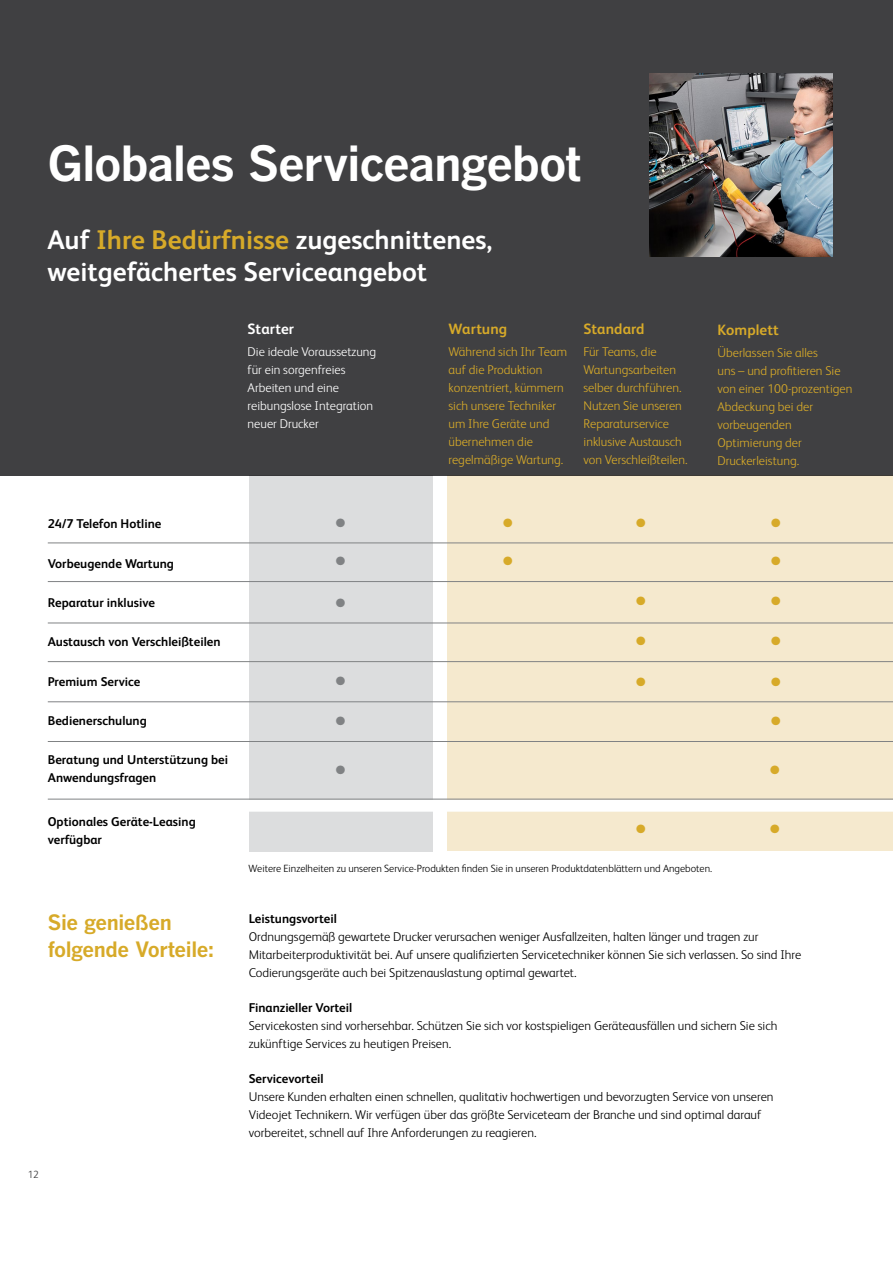
<style>
.page{position:relative;width:893px;height:1263px;background:#fff}
.page>*{position:absolute;margin:0;border:0;box-sizing:border-box;transform-origin:0 0}
.t1{font:700 48px "Benton Gothic";letter-spacing:-.03em;color:#fff}
.t2{font:700 27px/31.5px "FS Albert Pro";color:#fff}
.t3{font:700 21px/27px "Benton Gothic";letter-spacing:-.02em;color:#d7aa29}
.t4{font:700 15px "FS Albert Pro";letter-spacing:.005em;color:#d7aa29}
.t5{font:700 15px "FS Albert Pro";letter-spacing:.005em;color:#fff}
.t6{font:300 12.75px/18px "FS Albert Pro";color:#000}
.t7{font:300 12.75px/18px "FS Albert Pro";color:#d7aa29}
.t8{font:700 12.75px/18px "FS Albert Pro";color:#000}
.t9{font:300 12.75px/18px "FS Albert Pro";color:#fff}
.t10{font:12px "Zapf Dingbats Std";color:#d7aa29}
.t11{font:12px "Zapf Dingbats Std";color:#808284}
.t12{font:300 10.5px "FS Albert Pro";color:#000}
.t13{font:300 10.5px "FS Albert Pro";color:#404042}
.s1{color:#d7aa29}
</style>
<div class="page">
<div style="left:0;top:0;width:893px;height:475px;background:#404042"></div>
<div style="left:249px;top:475px;width:183px;height:377px;background:#dcddde"></div>
<div style="left:447px;top:475px;width:446px;height:376px;background:#f5e9ce"></div>
<hr style="left:48px;top:542px;width:845px;height:1px;background:#808284">
<hr style="left:48px;top:623px;width:845px;height:1px;background:#808284">
<hr style="left:48px;top:701px;width:845px;height:1px;background:#808284">
<hr style="left:48px;top:581px;width:845px;height:1px;background:#808284">
<hr style="left:48px;top:661px;width:845px;height:1px;background:#808284">
<hr style="left:48px;top:741px;width:845px;height:1px;background:#808284">
<div style="left:47px;top:800px;width:846px;height:12px;background:#fff"></div>
<hr style="left:48px;top:799px;width:845px;height:1px;background:#808284">
<img style="left:650px;top:73px;width:182px;height:183px">
<h1 class="t1" style="left:47px;top:136px;width:537px">Globales Serviceangebot</h1>
<h2 class="t2" style="left:47px;top:223px;width:446px">Auf <span class="s1">Ihre Bedürfnisse</span> zugeschnittenes, weitgefächertes Serviceangebot</h2>
<p class="t5" style="left:248px;top:318px;width:48px">Starter</p>
<p class="t9" style="left:248px;top:342px;width:130px">Die ideale Voraussetzung für ein sorgenfreies<br>Arbeiten und eine reibungslose Integration neuer Drucker</p>
<p class="t4" style="left:583px;top:318px;width:63px">Standard</p>
<p class="t7" style="left:583px;top:342px;width:106px">Für Teams, die<br>Wartungsarbeiten selber durchführen.<br>Nutzen Sie unseren<br>Reparaturservice inklusive Austausch von Verschleißteilen.</p>
<p class="t4" style="left:449px;top:318px;width:60px">Wartung</p>
<p class="t7" style="left:449px;top:342px;width:120px">Während sich Ihr Team auf die Produktion konzentriert, kümmern sich unsere Techniker um Ihre Geräte und übernehmen die regelmäßige Wartung.</p>
<p class="t4" style="left:717px;top:319px;width:63px">Komplett</p>
<p class="t7" style="left:717px;top:343px;width:136px">Überlassen Sie alles<br>uns – und profitieren Sie von einer 100-prozentigen<br>Abdeckung bei der vorbeugenden<br>Optimierung der<br>Druckerleistung.</p>
<p class="t8" style="left:48px;top:514px;width:115px">24/7 Telefon Hotline</p>
<p class="t8" style="left:48px;top:554px;width:128px">Vorbeugende Wartung</p>
<p class="t8" style="left:48px;top:593px;width:109px">Reparatur inklusive</p>
<p class="t8" style="left:48px;top:632px;width:174px">Austausch von Verschleißteilen</p>
<p class="t8" style="left:48px;top:671px;width:94px">Premium Service</p>
<p class="t8" style="left:48px;top:711px;width:101px">Bedienerschulung</p>
<p class="t8" style="left:48px;top:750px;width:182px">Beratung und Unterstützung bei<br>Anwendungsfragen</p>
<p class="t8" style="left:48px;top:811px;width:149px">Optionales Geräte-Leasing verfügbar</p>
<h3 class="t3" style="left:48px;top:909px;width:168px">Sie genießen folgende Vorteile:</h3>
<p class="t13" style="left:28px;top:1167px;width:12px">12</p>
<p class="t11" style="left:336px;top:517px;width:11px">●</p>
<p class="t10" style="left:503px;top:517px;width:11px">●</p>
<p class="t10" style="left:636px;top:517px;width:11px">●</p>
<p class="t10" style="left:771px;top:517px;width:11px">●</p>
<p class="t11" style="left:336px;top:555px;width:11px">●</p>
<p class="t10" style="left:503px;top:555px;width:11px">●</p>
<p class="t10" style="left:771px;top:555px;width:11px">●</p>
<p class="t11" style="left:336px;top:597px;width:11px">●</p>
<p class="t10" style="left:636px;top:596px;width:11px">●</p>
<p class="t10" style="left:771px;top:596px;width:11px">●</p>
<p class="t10" style="left:636px;top:635px;width:11px">●</p>
<p class="t10" style="left:771px;top:635px;width:11px">●</p>
<p class="t11" style="left:336px;top:675px;width:11px">●</p>
<p class="t10" style="left:636px;top:676px;width:11px">●</p>
<p class="t10" style="left:771px;top:676px;width:11px">●</p>
<p class="t11" style="left:336px;top:715px;width:11px">●</p>
<p class="t10" style="left:771px;top:715px;width:11px">●</p>
<p class="t11" style="left:336px;top:764px;width:11px">●</p>
<p class="t10" style="left:770px;top:764px;width:11px">●</p>
<p class="t10" style="left:636px;top:823px;width:11px">●</p>
<p class="t10" style="left:770px;top:823px;width:11px">●</p>
<p class="t12" style="left:249px;top:861px;width:465px">Weitere Einzelheiten zu unseren Service-Produkten finden Sie in unseren Produktdatenblättern und Angeboten.</p>
<p class="t8" style="left:249px;top:909px;width:90px">Leistungsvorteil</p>
<p class="t6" style="left:249px;top:927px;width:554px">Ordnungsgemäß gewartete Drucker verursachen weniger Ausfallzeiten, halten länger und tragen zur<br>Mitarbeiterproduktivität bei. Auf unsere qualifizierten Servicetechniker können Sie sich verlassen. So sind Ihre<br>Codierungsgeräte auch bei Spitzenauslastung optimal gewartet.</p>
<p class="t8" style="left:249px;top:998px;width:105px">Finanzieller Vorteil</p>
<p class="t6" style="left:249px;top:1016px;width:530px">Servicekosten sind vorhersehbar. Schützen Sie sich vor kostspieligen Geräteausfällen und sichern Sie sich zukünftige Services zu heutigen Preisen.</p>
<p class="t8" style="left:249px;top:1069px;width:77px">Servicevorteil</p>
<p class="t6" style="left:249px;top:1087px;width:526px">Unsere Kunden erhalten einen schnellen, qualitativ hochwertigen und bevorzugten Service von unseren<br>Videojet Technikern. Wir verfügen über das größte Serviceteam der Branche und sind optimal darauf vorbereitet, schnell auf Ihre Anforderungen zu reagieren.</p>
</div>
